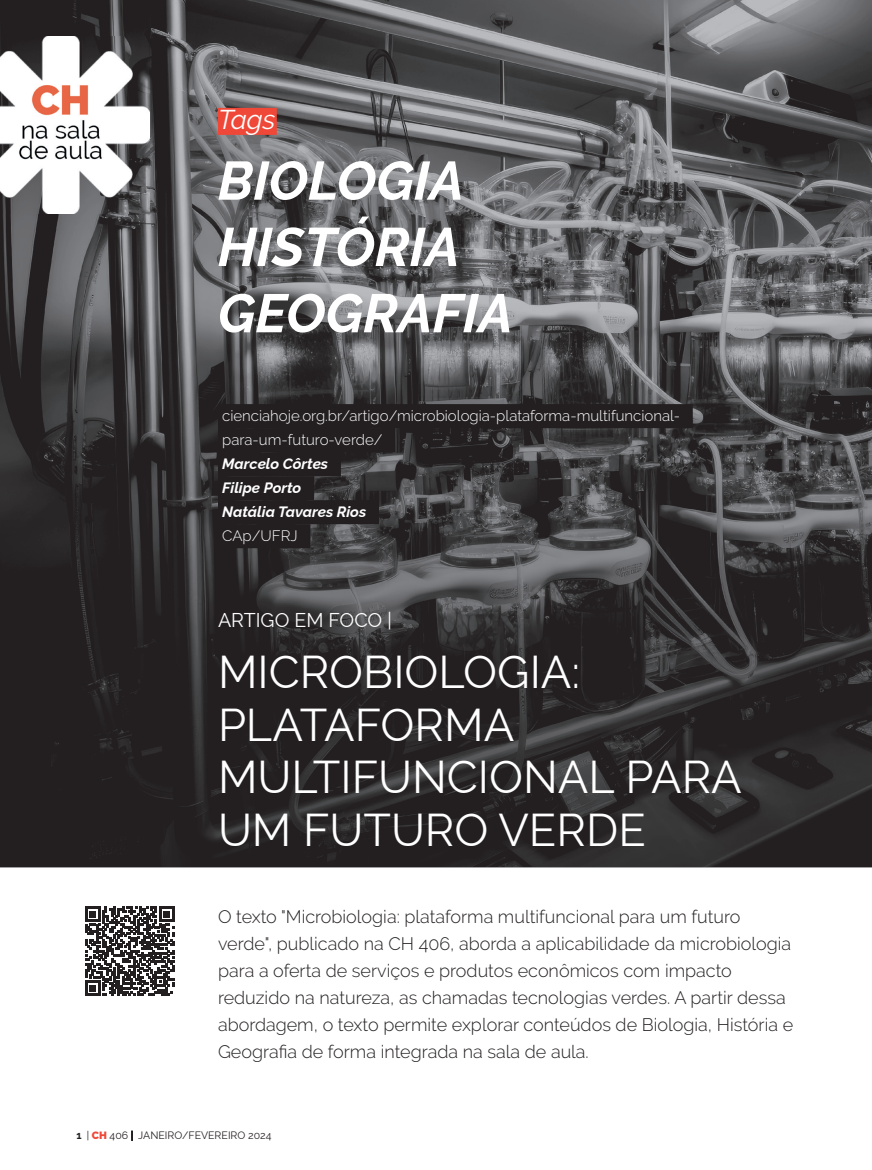
<style>
.page{position:relative;width:872px;height:1170px;background:#fff}
.page>*{position:absolute;margin:0;border:0;box-sizing:border-box;transform-origin:0 0}
.t1{font:italic 700 54px/66.3px "Raleway";color:#fff}
.t2{font:45px/52.5px "Raleway";color:#fff}
.t3{font:italic 27px "Raleway";color:#fff}
.t4{font:19.5px "Raleway";color:#fff}
.t5{font:300 18px/27px "Raleway";color:#231f20}
.t6{font:300 15px/24px "Raleway";color:#fff}
.t7{font:italic 700 15px/24px "Raleway";color:#fff}
.t8{font:10.5px "Raleway";color:#231f20}
.s1{font-weight:700}
.s2{font-weight:900;color:#ef4838}
</style>
<div class="page">
<img style="left:0;top:0;width:872px;height:867px">
<svg style="left:85px;top:906px;width:89px;height:89px"></svg>
<div style="left:218px;top:108px;width:59px;height:27px;background:#ef4838"></div>
<div style="left:218px;top:404px;width:475px;height:24px;background:#231f20"></div>
<div style="left:218px;top:428px;width:177px;height:24px;background:#231f20"></div>
<div style="left:218px;top:452px;width:123px;height:24px;background:#231f20"></div>
<div style="left:218px;top:476px;width:96px;height:24px;background:#231f20"></div>
<div style="left:218px;top:500px;width:161px;height:24px;background:#231f20"></div>
<div style="left:218px;top:524px;width:92px;height:24px;background:#231f20"></div>
<img style="left:0;top:36px;width:150px;height:177px">
<h3 class="t3" style="left:218px;top:104px;width:59px">Tags</h3>
<h1 class="t1" style="left:218px;top:141px;width:297px">BIOLOGIA<br>HISTÓRIA<br>GEOGRAFIA</h1>
<p class="t6" style="left:222px;top:404px;width:459px">cienciahoje.org.br/artigo/microbiologia-plataforma-multifuncional&shy;para-um-futuro-verde/</p>
<p class="t7" style="left:222px;top:450px;width:145px">Marcelo Côrtes<br>Filipe Porto<br>Natália Tavares Rios</p>
<p class="t6" style="left:222px;top:524px;width:77px">CAp/UFRJ</p>
<p class="t4" style="left:218px;top:608px;width:175px">ARTIGO EM FOCO |</p>
<h2 class="t2" style="left:218px;top:645px;width:525px">MICROBIOLOGIA:<br>PLATAFORMA<br>MULTIFUNCIONAL PARA<br>UM FUTURO VERDE</h2>
<p class="t5" style="left:218px;top:903px;width:577px">O texto "Microbiologia: plataforma multifuncional para um futuro verde", publicado na CH 406, aborda a aplicabilidade da microbiologia para a oferta de serviços e produtos econômicos com impacto reduzido na natureza, as chamadas tecnologias verdes. A partir dessa abordagem, o texto permite explorar conteúdos de Biologia, História e Geografia de forma integrada na sala de aula.</p>
<p class="t8" style="left:77px;top:1129px;width:196px"><span class="s1">1</span> | <span class="s2">CH</span> 406 | JANEIRO/FEVEREIRO 2024</p>
</div>
